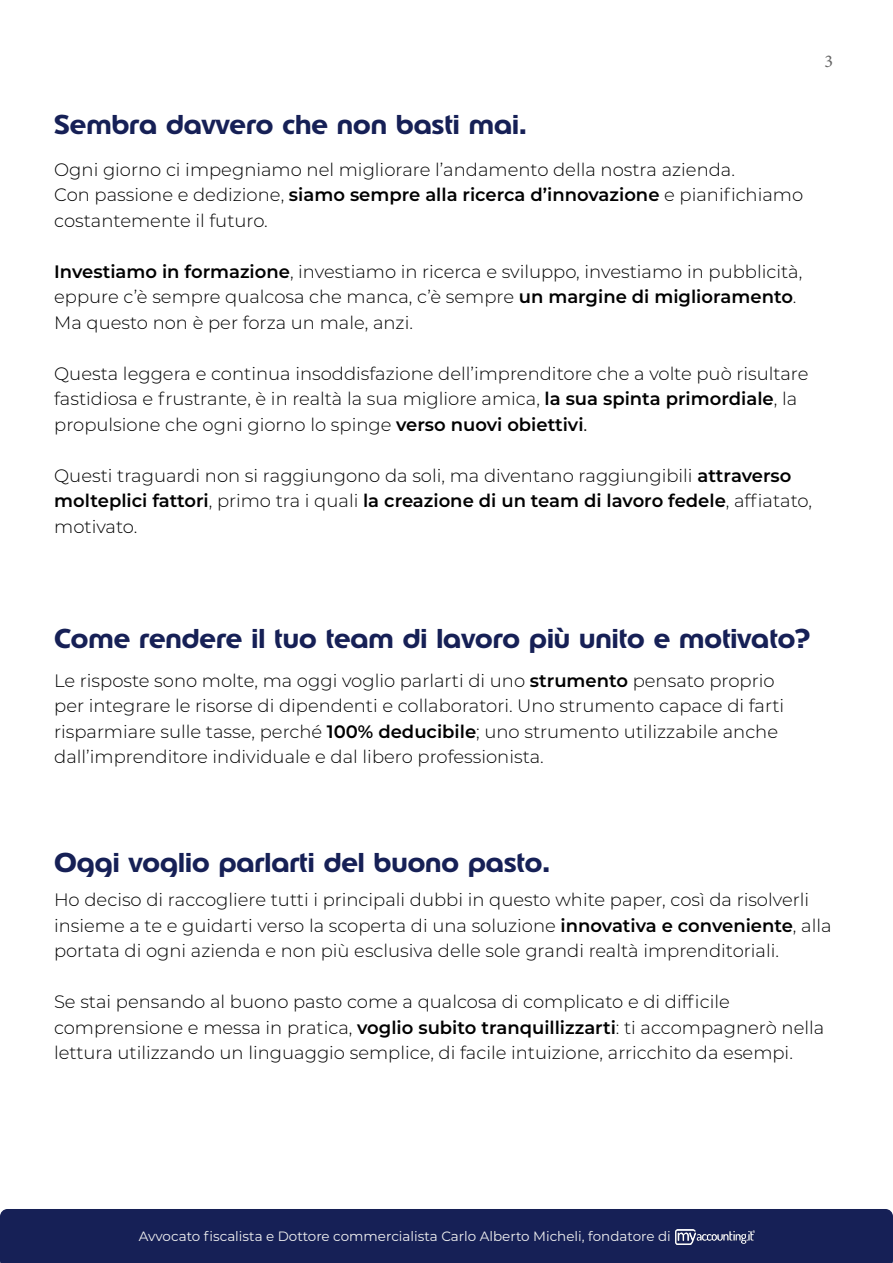
<style>
.page{position:relative;width:893px;height:1263px;background:#fff}
.page>*{position:absolute;margin:0;border:0;box-sizing:border-box;transform-origin:0 0}
.t1{font:700 27px "Edenred";color:#162056}
.t2{font:300 18px/25.5px "Montserrat";color:#000}
.t3{font:18px "Minion Pro";color:#656565}
.t4{font:13.5px "Montserrat";color:#f1f1f1}
.s1{font-weight:600}
.s2{font-weight:400}
</style>
<div class="page">
<div style="left:0;top:1209px;width:893px;height:54px;background:#162056"></div>
<img style="left:676px;top:1229px;width:79px;height:15px">
<p class="t3" style="left:824px;top:49px;width:10px">3</p>
<p class="t1" style="left:54px;top:106px;width:474px">Sembra davvero che non basti mai.</p>
<p class="t2" style="left:54px;top:156px;width:682px">Ogni giorno ci impegniamo nel migliorare l’andamento della nostra azienda.</p>
<p class="t2" style="left:54px;top:182px;width:750px">Con passione e dedizione, <span class="s1">siamo sempre alla ricerca d’innovazione</span> e pianifichiamo costantemente il futuro.</p>
<p class="t2" style="left:54px;top:258px;width:750px"><span class="s1">Investiamo in formazione</span>, investiamo in ricerca e sviluppo, investiamo in pubblicità, eppure c’è sempre qualcosa che manca, c’è sempre <span class="s1">un margine di miglioramento</span>.</p>
<p class="t2" style="left:54px;top:309px;width:360px">Ma questo non è per forza un male, anzi.</p>
<p class="t2" style="left:54px;top:360px;width:756px">Questa leggera e continua insoddisfazione dell’imprenditore che a volte può risultare fastidiosa e frustrante, è in realtà la sua migliore amica, <span class="s1">la sua spinta primordiale</span>, la propulsione che ogni giorno lo spinge <span class="s1">verso nuovi obiettivi</span><span class="s2">.</span></p>
<p class="t2" style="left:54px;top:462px;width:759px">Questi traguardi non si raggiungono da soli, ma diventano raggiungibili <span class="s1">attraverso molteplici fattori</span>, primo tra i quali <span class="s1">la creazione di un team di lavoro fedele</span>, affiatato, motivato.</p>
<p class="t1" style="left:54px;top:620px;width:758px">Come rendere il tuo team di lavoro più unito e motivato?</p>
<p class="t2" style="left:54px;top:667px;width:731px">Le risposte sono molte, ma oggi voglio parlarti di uno <span class="s1">strumento</span> pensato proprio per integrare le risorse di dipendenti e collaboratori. Uno strumento capace di farti risparmiare sulle tasse, perché <span class="s1">100% deducibile</span>; uno strumento utilizzabile anche dall’imprenditore individuale e dal libero professionista.</p>
<p class="t1" style="left:54px;top:844px;width:497px">Oggi voglio parlarti del buono pasto.</p>
<p class="t2" style="left:54px;top:887px;width:779px">Ho deciso di raccogliere tutti i principali dubbi in questo white paper, così da risolverli insieme a te e guidarti verso la scoperta di una soluzione <span class="s1">innovativa e conveniente</span>, alla portata di ogni azienda e non più esclusiva delle sole grandi realtà imprenditoriali.</p>
<p class="t2" style="left:54px;top:989px;width:772px">Se stai pensando al buono pasto come a qualcosa di complicato e di difficile comprensione e messa in pratica, <span class="s1">voglio subito tranquillizzarti</span>: ti accompagnerò nella lettura utilizzando un linguaggio semplice, di facile intuizione, arricchito da esempi.</p>
<p class="t4" style="left:139px;top:1227px;width:533px">Avvocato fiscalista e Dottore commercialista Carlo Alberto Micheli, fondatore di</p>
</div>
